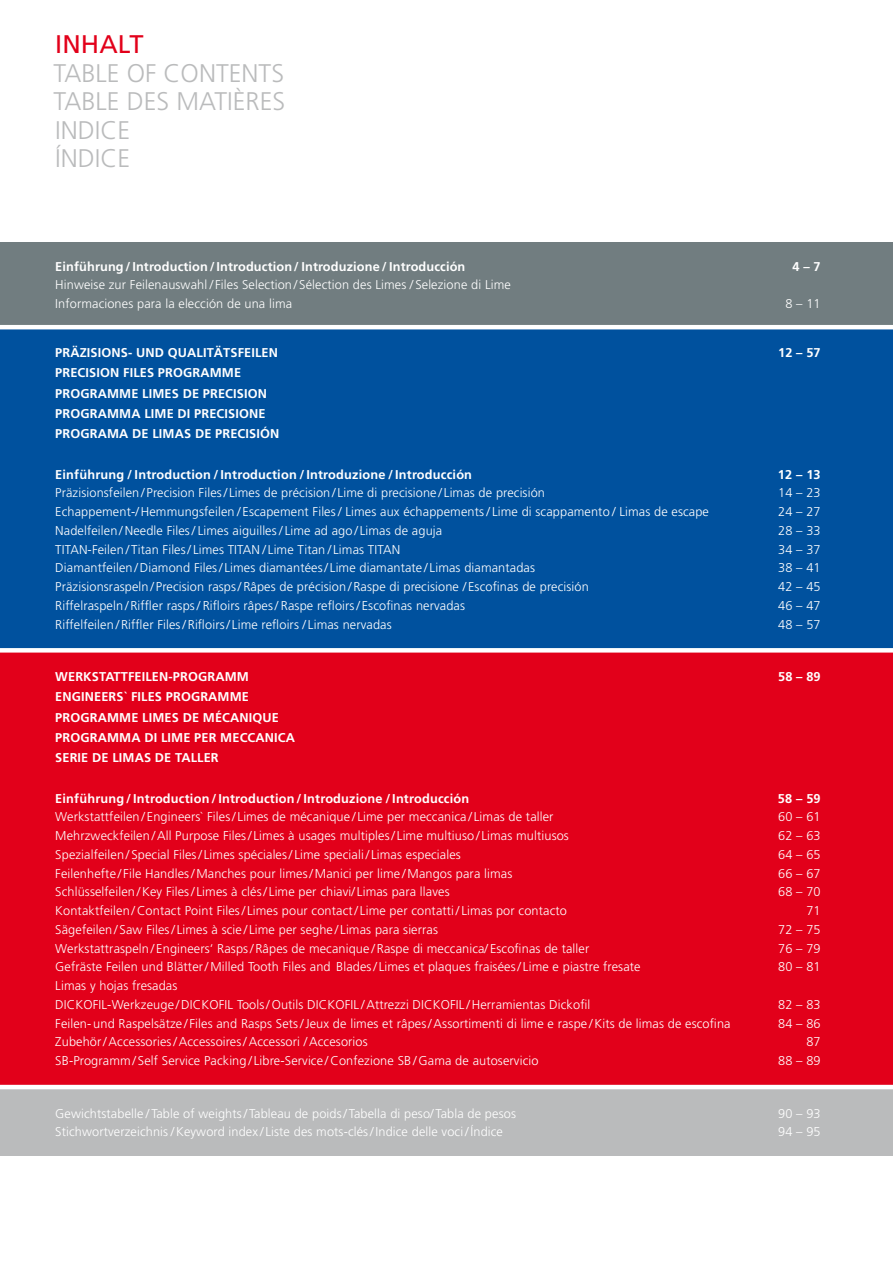
<style>
.page{position:relative;width:893px;height:1263px;background:#fff}
.page>*{position:absolute;margin:0;border:0;box-sizing:border-box;transform-origin:0 0}
.t1{font:300 25.5px/28.5px "Frutiger";color:#babbbc}
.t2{font:25.5px "Frutiger";letter-spacing:.005em;color:#e2001a}
.t3{font:300 12.75px/18.8px "Frutiger";letter-spacing:.01em;color:#fff}
.t4{font:700 12.75px/20.2px "Frutiger";letter-spacing:.01em;color:#fff}
</style>
<div class="page">
<div style="left:0;top:653px;width:893px;height:432px;background:#e2001a"></div>
<div style="left:0;top:329px;width:893px;height:321px;background:#00519e"></div>
<div style="left:0;top:1089px;width:893px;height:67px;background:#babbbc"></div>
<div style="left:0;top:242px;width:893px;height:85px;background:#717d80"></div>
<div style="left:0;top:648px;width:893px;height:5px;background:#fff"></div>
<hr style="left:0;top:325px;width:893px;height:4px;background:#fff">
<h1 class="t2" style="left:55px;top:29px;width:90px">INHALT</h1>
<h1 class="t1" style="left:53px;top:59px;width:233px">TABLE OF CONTENTS<br>TABLE DES MATIÈRES<br>INDICE<br>ÍNDICE</h1>
<p class="t4" style="left:55px;top:256px;width:412px">Einführung/Introduction/Introduction/ Introduzione / Introducción</p>
<p class="t4" style="left:792px;top:256px;width:30px">4 – 7</p>
<p class="t3" style="left:55px;top:276px;width:457px">Hinweise zur Feilenauswahl / Files Selection / Sélection des Limes / Selezione di Lime<br>Informaciones para la elección de una lima</p>
<p class="t3" style="left:785px;top:295px;width:37px">8 – 11</p>
<p class="t4" style="left:55px;top:343px;width:224px">PRÄZISIONS- UND QUALITÄTSFEILEN</p>
<p class="t4" style="left:778px;top:343px;width:44px">12 – 57</p>
<p class="t4" style="left:55px;top:363px;width:226px">PRECISION FILES PROGRAMME<br>PROGRAMME LIMES DE PRECISION<br>PROGRAMMA LIME DI PRECISIONE<br>PROGRAMA DE LIMAS DE PRECISIÓN</p>
<p class="t4" style="left:55px;top:464px;width:418px">Einführung / Introduction /Introduction /Introduzione /Introducción</p>
<p class="t4" style="left:778px;top:464px;width:44px">12 – 13</p>
<p class="t3" style="left:55px;top:484px;width:491px">Präzisionsfeilen / Precision Files/ Limes de précision / Lime di precisione / Limas de precisión</p>
<p class="t3" style="left:778px;top:484px;width:44px">14 – 23</p>
<p class="t3" style="left:55px;top:502px;width:655px">Echappement-/Hemmungsfeilen / Escapement Files / Limes aux échappements / Lime di scappamento / Limas de escape</p>
<p class="t3" style="left:778px;top:502px;width:44px">24 – 27</p>
<p class="t3" style="left:55px;top:521px;width:388px">Nadelfeilen /Needle Files/ Limes aiguilles / Lime ad ago / Limas de aguja</p>
<p class="t3" style="left:778px;top:521px;width:44px">28 – 33</p>
<p class="t3" style="left:55px;top:540px;width:346px">TITAN-Feilen / Titan Files/ Limes TITAN / Lime Titan / Limas TITAN</p>
<p class="t3" style="left:778px;top:540px;width:44px">34 – 37</p>
<p class="t3" style="left:55px;top:559px;width:481px">Diamantfeilen /Diamond Files/ Limes diamantées/ Lime diamantate / Limas diamantadas</p>
<p class="t3" style="left:778px;top:559px;width:44px">38 – 41</p>
<p class="t3" style="left:55px;top:577px;width:535px">Präzisionsraspeln / Precision rasps/ Râpes de précision / Raspe di precisione / Escofinas de precisión</p>
<p class="t3" style="left:778px;top:577px;width:44px">42 – 45</p>
<p class="t3" style="left:55px;top:596px;width:411px">Riffelraspeln / Riffler rasps/ Rifloirs râpes/ Raspe refloirs/ Escofinas nervadas</p>
<p class="t3" style="left:778px;top:596px;width:44px">46 – 47</p>
<p class="t3" style="left:55px;top:615px;width:338px">Riffelfeilen / Riffler Files/ Rifloirs/ Lime refloirs / Limas nervadas</p>
<p class="t3" style="left:778px;top:615px;width:44px">48 – 57</p>
<p class="t4" style="left:55px;top:667px;width:195px">WERKSTATTFEILEN-PROGRAMM</p>
<p class="t4" style="left:778px;top:667px;width:44px">58 – 89</p>
<p class="t4" style="left:55px;top:687px;width:241px">ENGINEERS` FILES PROGRAMME<br>PROGRAMME LIMES DE MÉCANIQUE<br>PROGRAMMA DI LIME PER MECCANICA<br>SERIE DE LIMAS DE TALLER</p>
<p class="t4" style="left:55px;top:788px;width:415px">Einführung /Introduction /Introduction /Introduzione /Introducción</p>
<p class="t4" style="left:778px;top:788px;width:44px">58 – 59</p>
<p class="t3" style="left:55px;top:808px;width:500px">Werkstattfeilen / Engineers` Files/ Limes de mécanique / Lime per meccanica / Limas de taller</p>
<p class="t3" style="left:778px;top:808px;width:44px">60 – 61</p>
<p class="t3" style="left:55px;top:826px;width:515px">Mehrzweckfeilen /All Purpose Files/ Limes à usages multiples/ Lime multiuso / Limas multiusos</p>
<p class="t3" style="left:778px;top:826px;width:44px">62 – 63</p>
<p class="t3" style="left:55px;top:845px;width:407px">Spezialfeilen / Special Files/ Limes spéciales/ Lime speciali / Limas especiales</p>
<p class="t3" style="left:778px;top:845px;width:44px">64 – 65</p>
<p class="t3" style="left:55px;top:864px;width:458px">Feilenhefte / File Handles/Manches pour limes/Manici per lime /Mangos para limas</p>
<p class="t3" style="left:778px;top:864px;width:44px">66 – 67</p>
<p class="t3" style="left:55px;top:883px;width:396px">Schlüsselfeilen /Key Files/ Limes à clés/ Lime per chiavi/ Limas para llaves</p>
<p class="t3" style="left:778px;top:883px;width:44px">68 – 70</p>
<p class="t3" style="left:55px;top:901px;width:513px">Kontaktfeilen /Contact Point Files/ Limes pour contact/ Lime per contatti / Limas por contacto</p>
<p class="t3" style="left:806px;top:901px;width:16px">71</p>
<p class="t3" style="left:55px;top:920px;width:384px">Sägefeilen / Saw Files/ Limes à scie / Lime per seghe / Limas para sierras</p>
<p class="t3" style="left:778px;top:920px;width:44px">72 – 75</p>
<p class="t3" style="left:55px;top:939px;width:535px">Werkstattraspeln / Engineers‘ Rasps/ Râpes de mecanique / Raspe di meccanica/ Escofinas de taller</p>
<p class="t3" style="left:778px;top:939px;width:44px">76 – 79</p>
<p class="t3" style="left:55px;top:958px;width:587px">Gefräste Feilen und Blätter/Milled Tooth Files and Blades/ Limes et plaques fraisées/ Lime e piastre fresate</p>
<p class="t3" style="left:778px;top:958px;width:44px">80 – 81</p>
<p class="t3" style="left:55px;top:977px;width:537px">Limas y hojas fresadas<br>DICKOFIL-Werkzeuge /DICKOFIL Tools/ Outils DICKOFIL /Attrezzi DICKOFIL /Herramientas Dickofil</p>
<p class="t3" style="left:778px;top:995px;width:44px">82 – 83</p>
<p class="t3" style="left:55px;top:1014px;width:677px">Feilen- und Raspelsätze / Files and Rasps Sets/Jeux de limes et râpes/Assortimenti di lime e raspe /Kits de limas de escofina</p>
<p class="t3" style="left:778px;top:1014px;width:44px">84 – 86</p>
<p class="t3" style="left:55px;top:1033px;width:314px">Zubehör/Accessories/Accessoires/Accessori /Accesorios</p>
<p class="t3" style="left:806px;top:1033px;width:16px">87</p>
<p class="t3" style="left:55px;top:1052px;width:485px">SB-Programm / Self Service Packing / Libre-Service /Confezione SB / Gama de autoservicio</p>
<p class="t3" style="left:778px;top:1052px;width:44px">88 – 89</p>
<p class="t3" style="left:55px;top:1104px;width:462px">Gewichtstabelle / Table of weights/ Tableau de poids/ Tabella di peso/ Tabla de pesos</p>
<p class="t3" style="left:778px;top:1104px;width:44px">90 – 93</p>
<p class="t3" style="left:55px;top:1123px;width:449px">Stichwortverzeichnis /Keyword index / Liste des mots-clés/ Indice delle voci / Índice</p>
<p class="t3" style="left:778px;top:1123px;width:44px">94 – 95</p>
</div>
